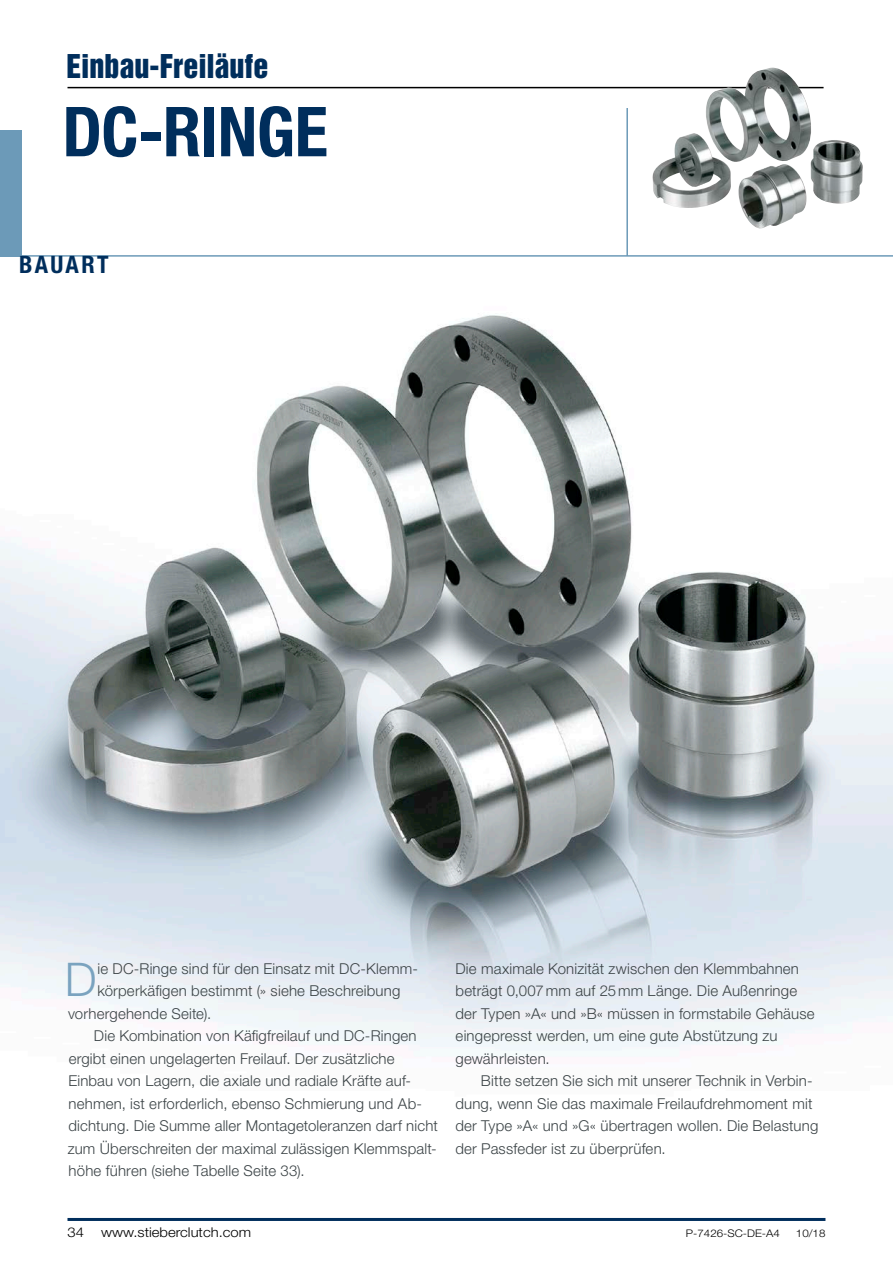
<style>
.page{position:relative;width:893px;height:1263px;background:#fff}
.page>*{position:absolute;margin:0;border:0;box-sizing:border-box;transform-origin:0 0}
.Headline_Big{font:700 condensed 69px "Helvetica Neue LT Std";letter-spacing:-.01em;color:#002e5c}
.Fließtext_Initial{font:300 46.5px "Helvetica Neue LT Std";color:#7aa3bf}
.t1{font:30px "Helvetica Inserat LT Std";color:#002e5c}
.Headline_Blau{font:700 condensed 24px "Helvetica Neue LT Std";letter-spacing:.095em;color:#002e5c}
.Fließtext_Schwarz_Ei{font:300 15px/22.5px "Helvetica Neue LT Std";letter-spacing:.01em;color:#3b4346}
.Fließtext_Initial-2{font:300 15px "Helvetica Neue LT Std";letter-spacing:.01em;color:#3b4346}
.t2{font:300 13.5px "Helvetica Neue LT Std";color:#000;scale:1.1 1}
.t3{font:300 10.5px "Helvetica Neue LT Std";color:#000;scale:1.1 1}
</style>
<div class="page">
<hr style="left:68px;top:87px;width:756px;height:1px;background:#000">
<hr style="left:626px;top:108px;width:2px;height:148px;background:#6c9ab8">
<hr style="left:0;top:255px;width:893px;height:2px;background:#6c9ab8">
<div style="left:0;top:130px;width:21px;height:126px;background:#6c9ab8"></div>
<img style="left:652px;top:68px;width:211px;height:161px">
<img style="left:1px;top:315px;width:892px;height:736px">
<hr style="left:68px;top:1218px;width:757px;height:3px;background:#002e5c">
<p class="t1" style="left:67px;top:48px;width:203px">Einbau-Freiläufe</p>
<p class="Headline_Big" style="left:62px;top:90px;width:267px">DC-RINGE</p>
<p class="Headline_Blau" style="left:19px;top:250px;width:91px">BAUART</p>
<p class="Fließtext_Initial" style="left:65px;top:951px;width:33px">D</p>
<p class="Fließtext_Initial-2" style="left:98px;top:959px;width:322px">ie DC-Ringe sind für den Einsatz mit DC-Klemm-</p>
<p class="Fließtext_Initial-2" style="left:97px;top:982px;width:305px">körperkäfigen bestimmt (» siehe Beschreibung</p>
<p class="Fließtext_Initial-2" style="left:68px;top:1004px;width:145px">vorhergehende Seite).</p>
<p class="Fließtext_Schwarz_Ei" style="left:68px;top:1024px;width:372px;text-indent:26px">Die Kombination von Käfigfreilauf und DC-Ringen ergibt einen ungelagerten Freilauf. Der zusätzliche Einbau von Lagern, die axiale und radiale Kräfte auf&shy;nehmen, ist erforderlich, ebenso Schmierung und Ab&shy;dichtung. Die Summe aller Montagetoleranzen darf nicht zum Überschreiten der maximal zulässigen Klemmspalt&shy;höhe führen (siehe Tabelle Seite 33).</p>
<p class="Fließtext_Schwarz_Ei" style="left:455px;top:957px;width:361px">Die maximale Konizität zwischen den Klemmbahnen beträgt 0,007mm auf 25mm Länge. Die Außenringe der Typen »A« und »B« müssen in formstabile Gehäuse eingepresst werden, um eine gute Abstützung zu gewährleisten.</p>
<p class="Fließtext_Schwarz_Ei" style="left:455px;top:1069px;width:364px;text-indent:26px">Bitte setzen Sie sich mit unserer Technik in Verbin&shy;dung, wenn Sie das maximale Freilaufdrehmoment mit der Type »A« und »G« übertragen wollen. Die Belastung der Passfeder ist zu überprüfen.</p>
<p class="t2" style="left:68px;top:1223px;width:17px">34</p>
<p class="t2" style="left:101px;top:1223px;width:138px">www.stieberclutch.com</p>
<p class="t3" style="left:686px;top:1226px;width:87px">P-7426-SC-DE-A4</p>
<p class="t3" style="left:796px;top:1226px;width:28px">10/18</p>
</div>
